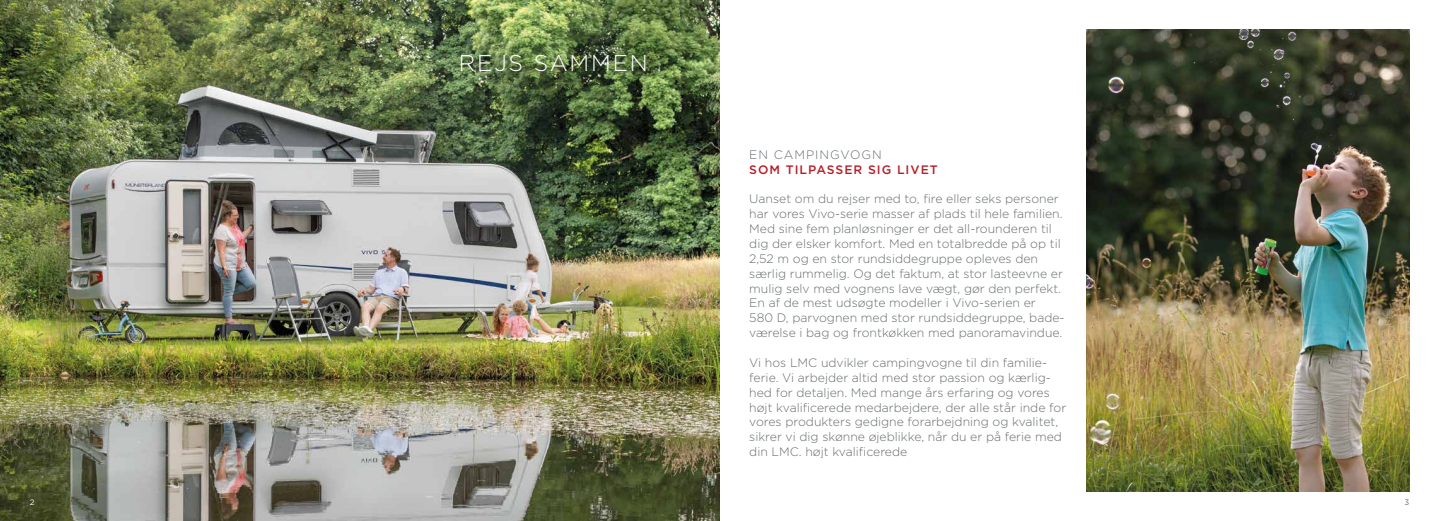
<style>
.page{position:relative;width:1439px;height:521px;background:#fff}
.page>*{position:absolute;margin:0;border:0;box-sizing:border-box;transform-origin:0 0}
.t1{font:300 22.75px "Gotham";letter-spacing:.08em;color:#fff}
.t2{font:300 12.25px/14.9px "Gotham";color:#676c6e}
.t3{font:500 12.25px "Gotham";letter-spacing:.08em;color:#b61f29}
.t4{font:300 12.25px "Gotham";letter-spacing:.08em;color:#676c6e}
.t5{font:7.88px "Gotham";color:#fff}
.t6{font:7.88px "Gotham";color:#676c6e}
</style>
<div class="page">
<img style="left:1087px;top:30px;width:322px;height:461px">
<img style="left:0;top:0;width:719px;height:521px">
<h1 class="t1" style="left:459px;top:48px;width:190px">REJS SAMMEN</h1>
<p class="t4" style="left:749px;top:147px;width:134px">EN CAMPINGVOGN</p>
<p class="t3" style="left:749px;top:161px;width:190px">SOM TILPASSER SIG LIVET</p>
<p class="t2" style="left:749px;top:191px;width:317px">Uanset om du rejser med to, fire eller seks personer har vores Vivo-serie masser af plads til hele familien.<br>Med sine fem planløsninger er det all-rounderen til dig der elsker komfort. Med en totalbredde på op til 2,52 m og en stor rundsiddegruppe opleves den særlig rummelig. Og det faktum, at stor lasteevne er mulig selv med vognens lave vægt, gør den perfekt.<br>En af de mest udsøgte modeller i Vivo-serien er<br>580 D, parvognen med stor rundsiddegruppe, bade&shy;værelse i bag og frontkøkken med panoramavindue.</p>
<p class="t2" style="left:749px;top:355px;width:318px">Vi hos LMC udvikler campingvogne til din familie&shy;ferie. Vi arbejder altid med stor passion og kærlig&shy;hed for detaljen. Med mange års erfaring og vores højt kvalificerede medarbejdere, der alle står inde for vores produkters gedigne forarbejdning og kvalitet, sikrer vi dig skønne øjeblikke, når du er på ferie med din LMC. højt kvalificerede</p>
<p class="t5" style="left:30px;top:498px;width:6px">2</p>
<p class="t6" style="left:1404px;top:498px;width:6px">3</p>
</div>
